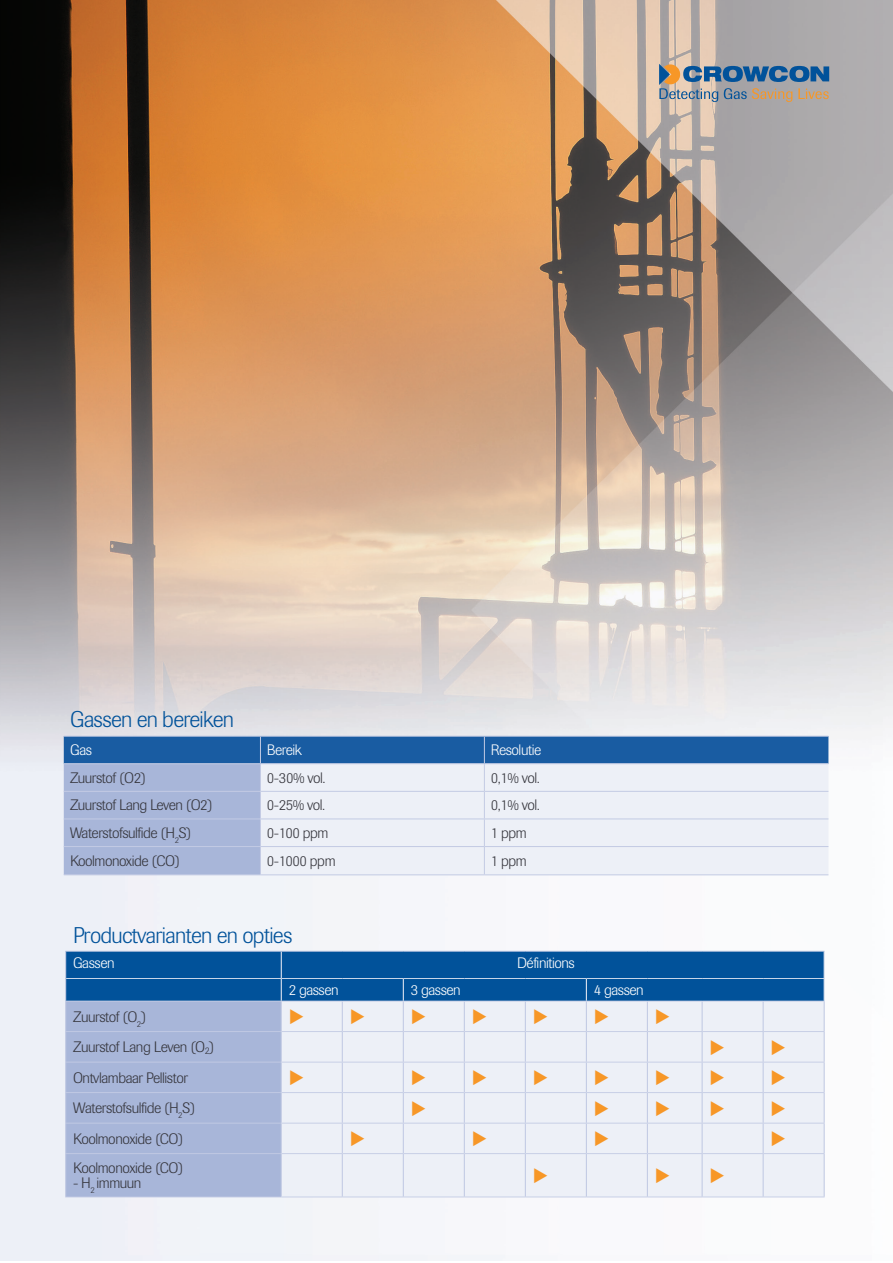
<style>
.page{position:relative;width:893px;height:1263px;background:#fff}
.page>*{position:absolute;margin:0;border:0;box-sizing:border-box;transform-origin:0 0}
.Header-_Blue{font:300 22.5px "Imago";letter-spacing:-.03em;color:#01529a}
.Table_Text_-_White{font:300 15px "Imago";letter-spacing:-.03em;color:#36363d}
.Table_Text_-_Dark{font:300 15px "Imago";letter-spacing:-.03em;color:#36363d}
.Table_Text_-_White-2{font:300 15px "Imago";letter-spacing:-.03em;color:#fff}
</style>
<div class="page">
<img style="left:0;top:0;width:893px;height:1260px">
<svg style="left:659px;top:64px;width:170px;height:38px;background:#84919c"></svg>
<svg style="left:64px;top:736px;width:764px;height:138px;background:#b5c6e0"></svg>
<hr style="left:64px;top:874px;width:196px;height:1px;background:#c3cbe4">
<hr style="left:260px;top:874px;width:224px;height:1px;background:#c3cbe4">
<hr style="left:484px;top:874px;width:344px;height:1px;background:#c3cbe4">
<svg style="left:65px;top:951px;width:760px;height:246px;background:#aec3dd"></svg>
<p class="Header-_Blue" style="left:70px;top:706px;width:165px">Gassen en bereiken</p>
<p class="Table_Text_-_White-2" style="left:70px;top:742px;width:23px">Gas</p>
<p class="Table_Text_-_White-2" style="left:267px;top:742px;width:36px">Bereik</p>
<p class="Table_Text_-_White-2" style="left:491px;top:742px;width:52px">Resolutie</p>
<p class="Table_Text_-_White" style="left:70px;top:769px;width:77px">Zuurstof (O2)</p>
<p class="Table_Text_-_White" style="left:267px;top:769px;width:60px">0-30% vol.</p>
<p class="Table_Text_-_White" style="left:491px;top:769px;width:51px">0,1% vol.</p>
<p class="Table_Text_-_White" style="left:70px;top:797px;width:144px">Zuurstof Lang Leven (O2)</p>
<p class="Table_Text_-_White" style="left:267px;top:797px;width:60px">0-25% vol.</p>
<p class="Table_Text_-_White" style="left:491px;top:797px;width:51px">0,1% vol.</p>
<p class="Table_Text_-_White" style="left:70px;top:824px;width:123px">Waterstofsulfide (H<sub>2</sub>S)</p>
<p class="Table_Text_-_White" style="left:267px;top:824px;width:63px">0-100 ppm</p>
<p class="Table_Text_-_White" style="left:491px;top:824px;width:38px">1 ppm</p>
<p class="Table_Text_-_White" style="left:70px;top:852px;width:111px">Koolmonoxide (CO)</p>
<p class="Table_Text_-_White" style="left:267px;top:852px;width:70px">0-1000 ppm</p>
<p class="Table_Text_-_White" style="left:491px;top:852px;width:38px">1 ppm</p>
<p class="Header-_Blue" style="left:73px;top:922px;width:221px">Productvarianten en opties</p>
<p class="Table_Text_-_White-2" style="left:73px;top:954px;width:43px">Gassen</p>
<p class="Table_Text_-_White-2" style="left:517px;top:954px;width:59px">Définitions</p>
<p class="Table_Text_-_White-2" style="left:289px;top:981px;width:51px">2 gassen</p>
<p class="Table_Text_-_White-2" style="left:411px;top:981px;width:51px">3 gassen</p>
<p class="Table_Text_-_White-2" style="left:594px;top:981px;width:51px">4 gassen</p>
<p class="Table_Text_-_Dark" style="left:73px;top:1008px;width:75px">Zuurstof (O<sub>2</sub>)</p>
<p class="Table_Text_-_Dark" style="left:73px;top:1038px;width:143px">Zuurstof Lang Leven (O<sub>2</sub>)</p>
<p class="Table_Text_-_Dark" style="left:73px;top:1069px;width:117px">Ontvlambaar Pellistor</p>
<p class="Table_Text_-_Dark" style="left:73px;top:1099px;width:124px">Waterstofsulfide (H<sub>2</sub>S)</p>
<p class="Table_Text_-_Dark" style="left:73px;top:1130px;width:112px">Koolmonoxide (CO)</p>
<p class="Table_Text_-_White" style="left:73px;top:1159px;width:112px">Koolmonoxide (CO)</p>
<p class="Table_Text_-_White" style="left:73px;top:1174px;width:70px">- H<sub>2</sub> immuun</p>
</div>
